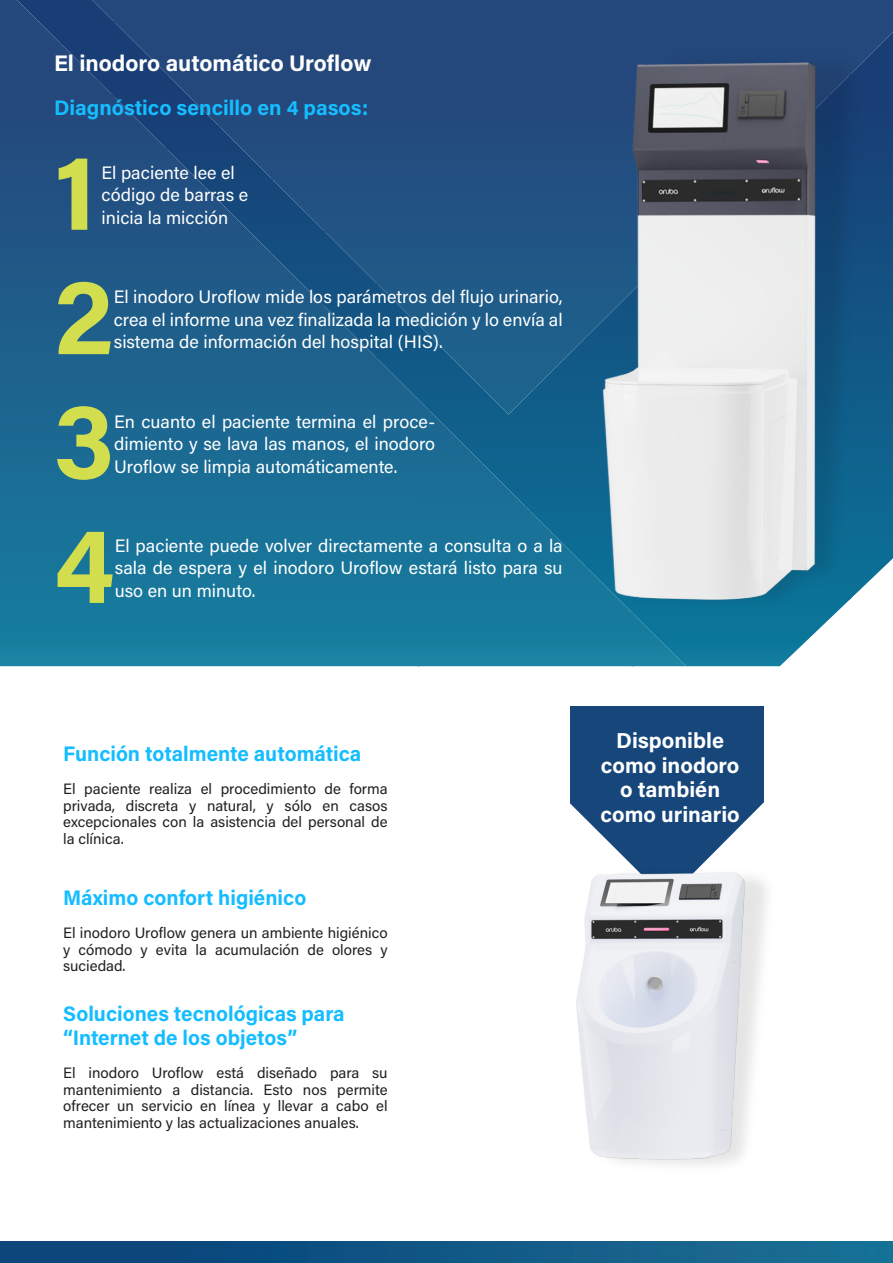
<style>
.page{position:relative;width:893px;height:1263px;background:#fff}
.page>*{position:absolute;margin:0;border:0;box-sizing:border-box;transform-origin:0 0}
.t1{font:700 108px "Acumin Pro";color:#d2de4e}
.t2{font:700 22.5px "Acumin Pro";color:#fff}
.t3{font:700 21.6px/24.5px "Acumin Pro";color:#fff;text-align:center}
.TEXTO_NEGRITA{font:700 21px/24px "Acumin Pro";color:#15bdff}
.t4{font:18px/22.5px "Acumin Pro";color:#fff;text-align:justify}
.TEXTO_NEGRITA-2{font:15px/16.5px "Acumin Pro";color:#231f20;text-align:justify}
</style>
<div class="page">
<img style="left:686px;top:635px;width:127px;height:31px">
<img style="left:0;top:305px;width:418px;height:361px">
<img style="left:418px;top:512px;width:214px;height:154px">
<img style="left:632px;top:635px;width:54px;height:31px">
<img style="left:418px;top:414px;width:91px;height:98px">
<img style="left:0;top:97px;width:92px;height:208px">
<img style="left:0;top:0;width:92px;height:97px">
<img style="left:92px;top:0;width:801px;height:414px">
<img style="left:509px;top:23px;width:384px;height:102px">
<img style="left:509px;top:125px;width:384px;height:510px">
<div style="left:570px;top:706px;width:193px;height:195px;background:#16467a"></div>
<svg style="left:570px;top:798px;width:194px;height:60px"></svg>
<img style="left:570px;top:858px;width:197px;height:307px">
<div style="left:0;top:1242px;width:893px;height:21px;background:linear-gradient(to right,#093f77,#1a7095)"></div>
<p class="t2" style="left:54px;top:47px;width:319px">El inodoro automático Uroflow</p>
<p class="TEXTO_NEGRITA" style="left:54px;top:95px;width:316px">Diagnóstico sencillo en 4 pasos:</p>
<p class="t1" style="left:54px;top:116px;width:45px">1</p>
<p class="t4" style="left:102px;top:160px;width:148px;text-align:left">El paciente lee el código de barras e inicia la micción</p>
<p class="t1" style="left:54px;top:240px;width:61px">2</p>
<p class="t4" style="left:114px;top:285px;width:450px">El inodoro Uroflow mide los parámetros del flujo urinario, crea el informe una vez finalizada la medición y lo envía al sistema de información del hospital (HIS).</p>
<p class="t1" style="left:54px;top:365px;width:62px">3</p>
<p class="t4" style="left:114px;top:409px;width:322px">En cuanto el paciente termina el proce&shy;dimiento y se lava las manos, el inodoro Uroflow se limpia automáticamente.</p>
<p class="t1" style="left:54px;top:489px;width:62px">4</p>
<p class="t4" style="left:115px;top:534px;width:449px">El paciente puede volver directamente a consulta o a la sala de espera y el inodoro Uroflow estará listo para su uso en un minuto.</p>
<p class="TEXTO_NEGRITA" style="left:63px;top:740px;width:300px">Función totalmente automática</p>
<p class="TEXTO_NEGRITA-2" style="left:63px;top:780px;width:326px">El paciente realiza el procedimiento de forma privada, discreta y natural, y sólo en casos excepcionales con la asistencia del personal de la clínica.</p>
<p class="TEXTO_NEGRITA" style="left:63px;top:885px;width:245px">Máximo confort higiénico</p>
<p class="TEXTO_NEGRITA-2" style="left:63px;top:924px;width:326px">El inodoro Uroflow genera un ambiente higiénico y cómodo y evita la acumulación de olores y suciedad.</p>
<p class="TEXTO_NEGRITA" style="left:63px;top:1000px;width:283px">Soluciones tecnológicas para “Internet de los objetos”</p>
<p class="TEXTO_NEGRITA-2" style="left:63px;top:1064px;width:326px">El inodoro Uroflow está diseñado para su mantenimiento a distancia. Esto nos permite ofrecer un servicio en línea y llevar a cabo el mantenimiento y las actualizaciones anuales.</p>
<p class="t3" style="left:600px;top:728px;width:141px">Disponible como inodoro o también como urinario</p>
</div>
